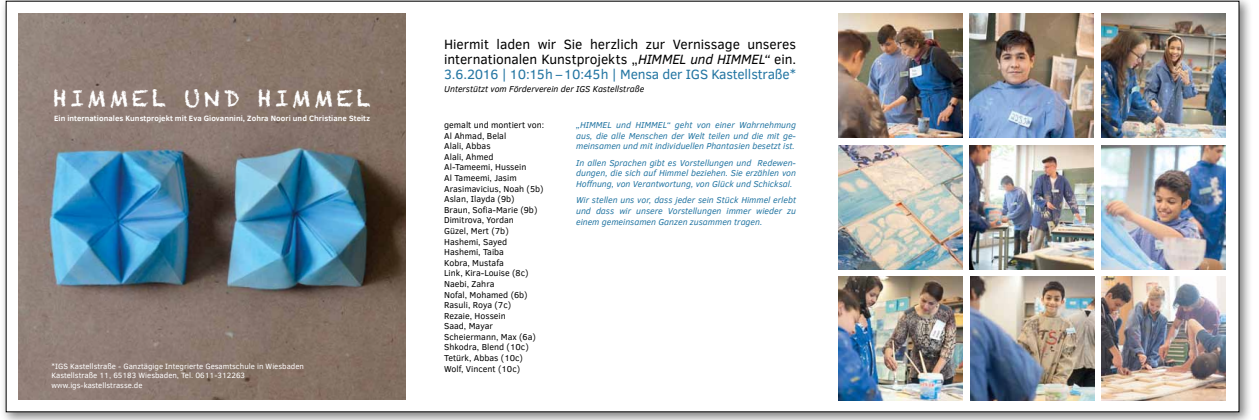
<style>
.page{position:relative;width:1259px;height:420px;background:#fff}
.page>*{position:absolute;margin:0;border:0;box-sizing:border-box;transform-origin:0 0}
.t1{font:22.5px "Chalkduster";letter-spacing:.15em;color:#fff}
.t2{font:13.7px/15.4px "Clear Sans";letter-spacing:-.01em;color:#000;text-align:justify}
.t3{font:italic 8.8px/10.6px "Clear Sans";color:#2375a2;text-align:justify}
.t4{font:8.8px/10.6px "Clear Sans";color:#000}
.t5{font:italic 8.8px "Clear Sans";color:#000}
.t6{font:7.8px/9.4px "Clear Sans";color:#fff}
.t7{font:700 7.8px "Clear Sans";letter-spacing:.01em;color:#fff}
.s1{font-style:italic}
.s2{color:#2375a2}
</style>
<div class="page">
<div style="left:0;top:0;width:1253px;height:420px;background:#000;opacity:.5"></div>
<div style="left:6px;top:1px;width:1233px;height:410px;background:#fff"></div>
<img style="left:838px;top:276px;width:124px;height:125px">
<img style="left:1101px;top:13px;width:124px;height:124px">
<img style="left:838px;top:145px;width:124px;height:124px">
<img style="left:838px;top:13px;width:124px;height:124px">
<img style="left:1101px;top:145px;width:124px;height:124px">
<img style="left:970px;top:276px;width:124px;height:125px">
<img style="left:1101px;top:276px;width:124px;height:125px">
<img style="left:969px;top:13px;width:124px;height:124px">
<img style="left:969px;top:145px;width:124px;height:124px">
<img style="left:19px;top:13px;width:386px;height:386px">
<h1 class="t1" style="left:53px;top:85px;width:319px">HIMMEL UND HIMMEL</h1>
<p class="t7" style="left:54px;top:113px;width:317px">Ein internationales Kunstprojekt mit Eva Giovannini, Zohra Noori und Christiane Steitz</p>
<p class="t6" style="left:52px;top:361px;width:254px">*IGS Kastellstraße - Ganztägige Integrierte Gesamtschule in Wiesbaden<br>Kastellstraße 11, 65183 Wiesbaden, Tel. 0611-312263 www.igs-kastellstrasse.de</p>
<h2 class="t2" style="left:444px;top:36px;width:353px">Hiermit laden wir Sie herzlich zur Vernissage unseres internationalen Kunstprojekts „<span class="s1">HIMMEL und HIMMEL“</span> ein.<br><span class="s2">3.6.2016 | 10:15h – 10:45h | Mensa der IGS Kastellstraße*</span></h2>
<p class="t5" style="left:444px;top:83px;width:201px">Unterstützt vom Förderverein der IGS Kastellstraße</p>
<p class="t4" style="left:444px;top:119px;width:102px">gemalt und montiert von:<br>Al Ahmad, Belal<br>Alali, Abbas<br>Alali, Ahmed<br>Al-Tameemi, Hussein<br>Al Tameemi, Jasim<br>Arasimavicius, Noah (5b)<br>Aslan, Ilayda (9b)<br>Braun, Sofia-Marie (9b)<br>Dimitrova, Yordan<br>Güzel, Mert (7b)<br>Hashemi, Sayed<br>Hashemi, Taiba<br>Kobra, Mustafa<br>Link, Kira-Louise (8c)<br>Naebi, Zahra<br>Nofal, Mohamed (6b)<br>Rasuli, Roya (7c)<br>Rezaie, Hossein<br>Saad, Mayar<br>Scheiermann, Max (6a)<br>Shkodra, Blend (10c)<br>Tetürk, Abbas (10c)<br>Wolf, Vincent (10c)</p>
<p class="t3" style="left:576px;top:119px;width:221px">„HIMMEL und HIMMEL“ geht von einer Wahrnehmung aus, die alle Menschen der Welt teilen und die mit ge&shy;meinsamen und mit individuellen Phantasien besetzt ist.</p>
<p class="t3" style="left:576px;top:157px;width:221px">In allen Sprachen gibt es Vorstellungen und Redewen&shy;dungen, die sich auf Himmel beziehen. Sie erzählen von Hoffnung, von Verantwortung, von Glück und Schicksal.</p>
<p class="t3" style="left:576px;top:195px;width:221px">Wir stellen uns vor, dass jeder sein Stück Himmel erlebt und dass wir unsere Vorstellungen immer wieder zu einem gemeinsamen Ganzen zusammen tragen.</p>
</div>
